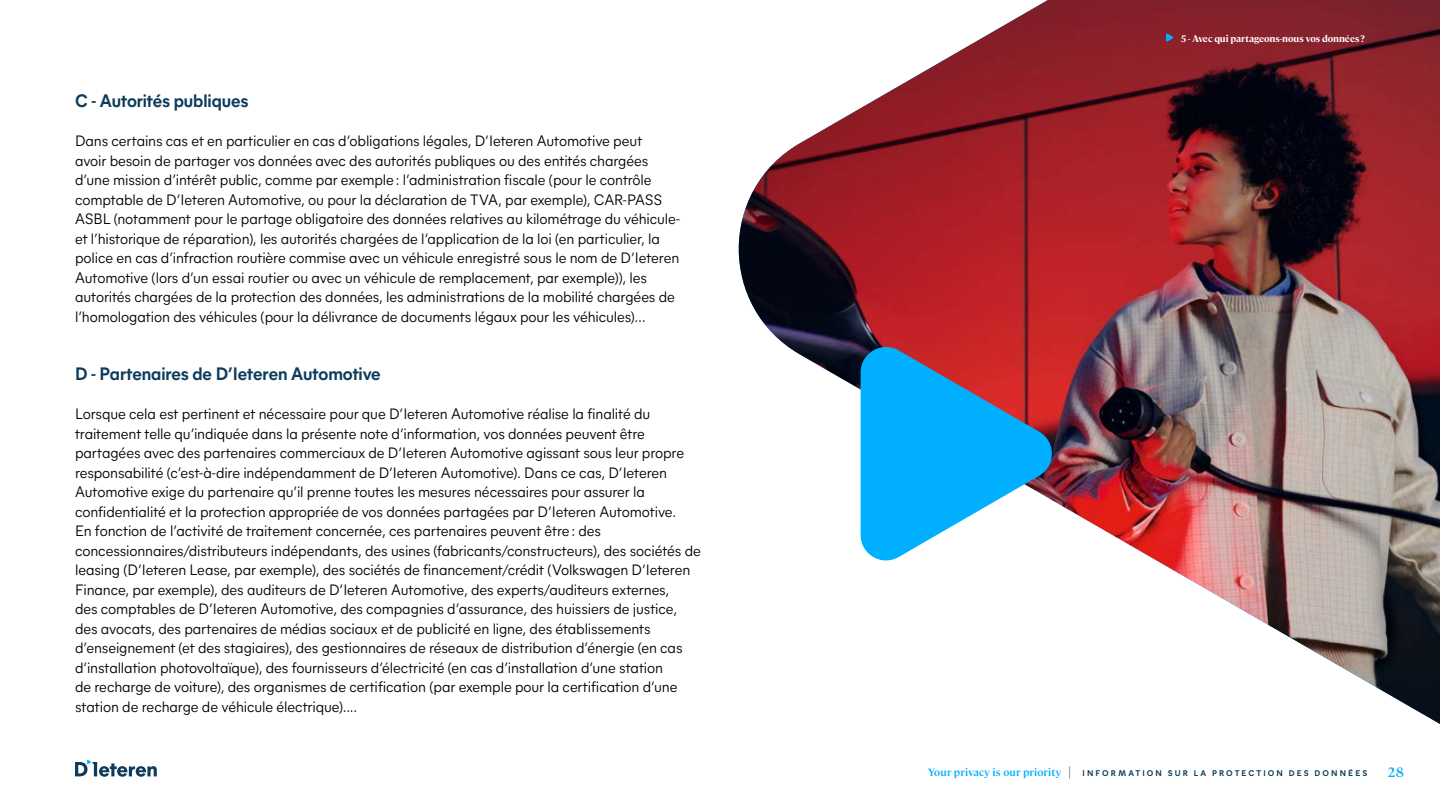
<style>
.page{position:relative;width:1440px;height:810px;background:#fff}
.page>*{position:absolute;margin:0;border:0;box-sizing:border-box;transform-origin:0 0}
.t1{font:700 18px "Mier A";letter-spacing:-.005em;color:#0d3b5c}
.t2{font:15px/19.5px "Mier A";letter-spacing:-.01em;color:#000}
.t3{font:600 13.5px "Cambon";color:#00afff}
.t4{font:600 10.5px "Cambon";letter-spacing:.01em;color:#00afff}
.t5{font:700 9.45px "Cambon";letter-spacing:-.005em;color:#fff}
.t6{font:700 8.25px "Mier A";letter-spacing:.255em;color:#0d3b5c}
.s1{font-size:15.75px;color:#0d3b5c}
</style>
<div class="page">
<svg style="left:75px;top:760px;width:82px;height:17px"></svg>
<img style="left:738px;top:0;width:702px;height:724px">
<svg style="left:861px;top:341px;width:195px;height:226px"></svg>
<svg style="left:1166px;top:33px;width:7px;height:9px"></svg>
<p class="t1" style="left:75px;top:88px;width:175px">C - Autorités publiques</p>
<p class="t2" style="left:75px;top:130px;width:607px">Dans certains cas et en particulier en cas d’obligations légales, D’Ieteren Automotive peut<br>avoir besoin de partager vos données avec des autorités publiques ou des entités chargées d’une mission d’intérêt public, comme par exemple: l’administration fiscale (pour le contrôle comptable de D’Ieteren Automotive, ou pour la déclaration de TVA, par exemple), CAR-PASS ASBL (notamment pour le partage obligatoire des données relatives au kilométrage du véhicule&shy;et l’historique de réparation), les autorités chargées de l’application de la loi (en particulier, la police en cas d’infraction routière commise avec un véhicule enregistré sous le nom de D’Ieteren Automotive (lors d’un essai routier ou avec un véhicule de remplacement, par exemple)), les autorités chargées de la protection des données, les administrations de la mobilité chargées de l’homologation des véhicules (pour la délivrance de documents légaux pour les véhicules)…</p>
<p class="t1" style="left:75px;top:361px;width:307px">D - Partenaires de D’Ieteren Automotive</p>
<p class="t2" style="left:75px;top:403px;width:627px">Lorsque cela est pertinent et nécessaire pour que D’Ieteren Automotive réalise la finalité du traitement telle qu’indiquée dans la présente note d’information, vos données peuvent être partagées avec des partenaires commerciaux de D’Ieteren Automotive agissant sous leur propre responsabilité (c’est-à-dire indépendamment de D’Ieteren Automotive). Dans ce cas, D’Ieteren Automotive exige du partenaire qu’il prenne toutes les mesures nécessaires pour assurer la confidentialité et la protection appropriée de vos données partagées par D’Ieteren Automotive.<br>En fonction de l’activité de traitement concernée, ces partenaires peuvent être: des concessionnaires/distributeurs indépendants, des usines (fabricants/constructeurs), des sociétés de leasing (D’Ieteren Lease, par exemple), des sociétés de financement/crédit (Volkswagen D’Ieteren Finance, par exemple), des auditeurs de D’Ieteren Automotive, des experts/auditeurs externes,<br>des comptables de D’Ieteren Automotive, des compagnies d’assurance, des huissiers de justice, des avocats, des partenaires de médias sociaux et de publicité en ligne, des établissements d’enseignement (et des stagiaires), des gestionnaires de réseaux de distribution d’énergie (en cas d’installation photovoltaïque), des fournisseurs d’électricité (en cas d’installation d’une station<br>de recharge de voiture), des organismes de certification (par exemple pour la certification d’une station de recharge de véhicule électrique)....</p>
<p class="t5" style="left:1181px;top:31px;width:186px">5 - Avec qui partageons-nous vos données ?</p>
<p class="t4" style="left:928px;top:764px;width:145px">Your privacy is our priority <span class="s1">|</span></p>
<p class="t6" style="left:1083px;top:767px;width:286px">INFORMATION SUR LA PROTECTION DES DONNÉES</p>
<p class="t3" style="left:1388px;top:763px;width:18px">28</p>
</div>
